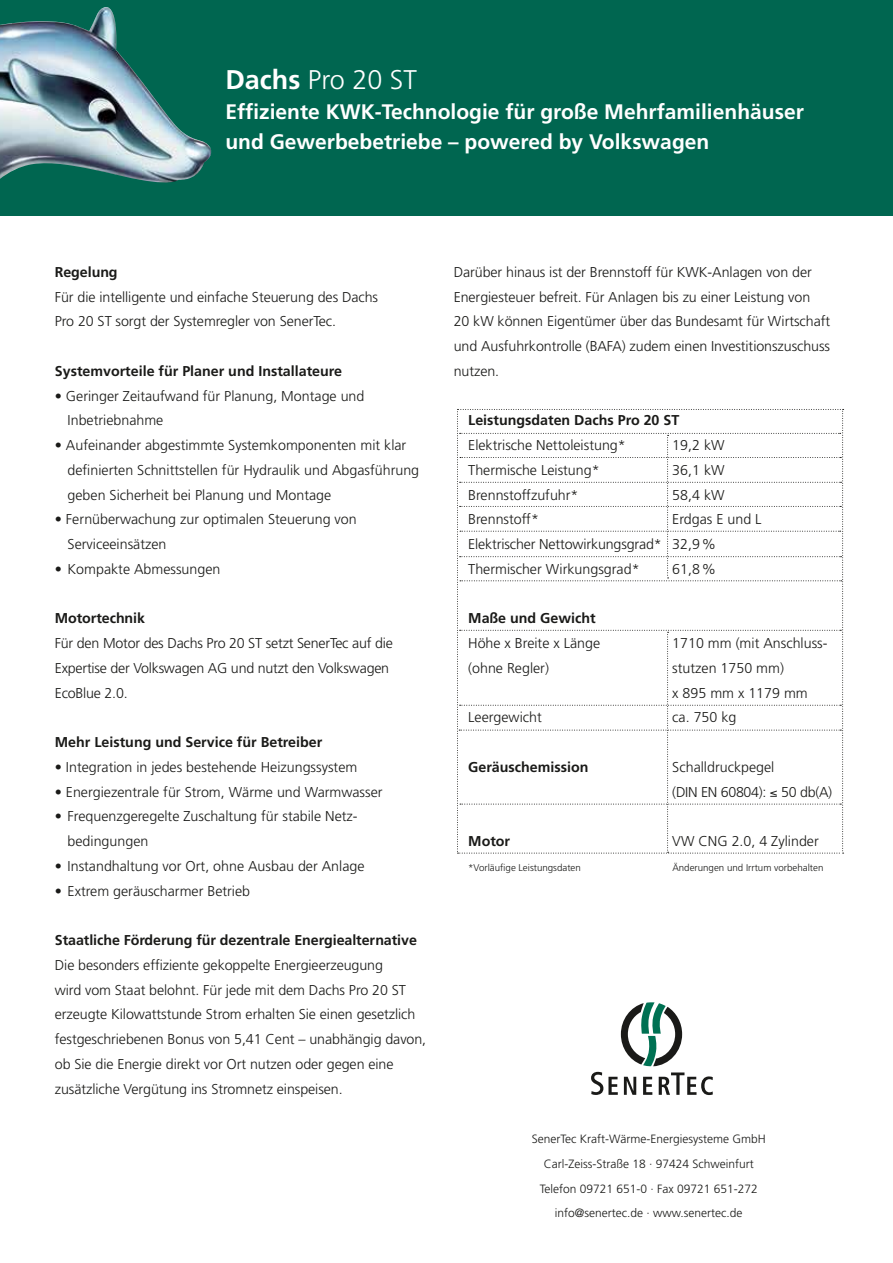
<style>
.page{position:relative;width:893px;height:1263px;background:#fff}
.page>*{position:absolute;margin:0;border:0;box-sizing:border-box;transform-origin:0 0}
.t1{font:300 27px "Frutiger";color:#fff}
.t2{font:700 21px/30px "Frutiger";color:#fff}
.t3{font:300 14.25px/24.8px "Frutiger";letter-spacing:-.005em;color:#1a1a18}
.t4{font:700 14.25px "Frutiger";color:#1a1a18}
.t5{font:300 12px/24.8px "Frutiger";color:#1a1a18;text-align:center}
.t6{font:300 9.75px "Frutiger";color:#1a1a18}
.s1{font-weight:700}
</style>
<div class="page">
<div style="left:0;top:0;width:893px;height:215px;background:#006650"></div>
<svg style="left:621px;top:1002px;width:61px;height:64px"></svg>
<svg style="left:591px;top:1072px;width:27px;height:23px"></svg>
<svg style="left:624px;top:1077px;width:12px;height:18px"></svg>
<svg style="left:643px;top:1077px;width:9px;height:18px"></svg>
<svg style="left:659px;top:1072px;width:54px;height:23px"></svg>
<img style="left:0;top:7px;width:212px;height:176px">
<svg style="left:457px;top:409px;width:387px;height:445px"></svg>
<h1 class="t1" style="left:225px;top:65px;width:193px"><span class="s1">Dachs</span> Pro 20 ST</h1>
<h2 class="t2" style="left:225px;top:97px;width:580px">Effiziente KWK-Technologie für große Mehrfamilienhäuser und Gewerbebetriebe – powered by Volkswagen</h2>
<p class="t4" style="left:55px;top:263px;width:64px">Regelung</p>
<p class="t3" style="left:55px;top:284px;width:325px">Für die intelligente und einfache Steuerung des Dachs<br>Pro 20 ST sorgt der Systemregler von SenerTec.</p>
<p class="t4" style="left:55px;top:362px;width:289px">Systemvorteile für Planer und Installateure</p>
<p class="t3" style="left:68px;top:383px;width:298px;text-indent:-13px">• Geringer Zeitaufwand für Planung, Montage und<br>Inbetriebnahme</p>
<p class="t3" style="left:68px;top:433px;width:353px;text-indent:-13px">• Aufeinander abgestimmte Systemkomponenten mit klar definierten Schnittstellen für Hydraulik und Abgasführung geben Sicherheit bei Planung und Montage</p>
<p class="t3" style="left:68px;top:507px;width:291px;text-indent:-13px">• Fernüberwachung zur optimalen Steuerung von<br>Serviceeinsätzen</p>
<p class="t3" style="left:55px;top:556px;width:167px">• Kompakte Abmessungen</p>
<p class="t4" style="left:55px;top:610px;width:92px">Motortechnik</p>
<p class="t3" style="left:55px;top:631px;width:339px">Für den Motor des Dachs Pro 20 ST setzt SenerTec auf die<br>Expertise der Volkswagen AG und nutzt den Volkswagen<br>EcoBlue 2.0.</p>
<p class="t4" style="left:55px;top:734px;width:269px">Mehr Leistung und Service für Betreiber</p>
<p class="t3" style="left:55px;top:754px;width:304px">• Integration in jedes bestehende Heizungssystem</p>
<p class="t3" style="left:55px;top:779px;width:329px">• Energiezentrale für Strom, Wärme und Warmwasser</p>
<p class="t3" style="left:68px;top:804px;width:292px;text-indent:-13px">• Frequenzgeregelte Zuschaltung für stabile Netz&shy;bedingungen</p>
<p class="t3" style="left:55px;top:853px;width:311px">• Instandhaltung vor Ort, ohne Ausbau der Anlage</p>
<p class="t3" style="left:55px;top:878px;width:197px">• Extrem geräuscharmer Betrieb</p>
<p class="t4" style="left:55px;top:932px;width:364px">Staatliche Förderung für dezentrale Energiealternative</p>
<p class="t3" style="left:55px;top:952px;width:373px">Die besonders effiziente gekoppelte Energieerzeugung<br>wird vom Staat belohnt. Für jede mit dem Dachs Pro 20 ST erzeugte Kilowattstunde Strom erhalten Sie einen gesetzlich festgeschriebenen Bonus von 5,41 Cent – unabhängig davon, ob Sie die Energie direkt vor Ort nutzen oder gegen eine zusätzliche Vergütung ins Stromnetz einspeisen.</p>
<p class="t3" style="left:454px;top:259px;width:378px">Darüber hinaus ist der Brennstoff für KWK-Anlagen von der Energiesteuer befreit. Für Anlagen bis zu einer Leistung von<br>20 kW können Eigentümer über das Bundesamt für Wirtschaft und Ausfuhrkontrolle (BAFA) zudem einen Investitionszuschuss nutzen.</p>
<p class="t4" style="left:468px;top:412px;width:213px">Leistungsdaten Dachs Pro 20 ST</p>
<p class="t3" style="left:468px;top:433px;width:159px">Elektrische Nettoleistung*</p>
<p class="t3" style="left:672px;top:433px;width:54px">19,2 kW</p>
<p class="t3" style="left:468px;top:458px;width:133px">Thermische Leistung*</p>
<p class="t3" style="left:672px;top:458px;width:54px">36,1 kW</p>
<p class="t3" style="left:468px;top:482px;width:112px">Brennstoffzufuhr*</p>
<p class="t3" style="left:672px;top:482px;width:54px">58,4 kW</p>
<p class="t3" style="left:468px;top:507px;width:72px">Brennstoff*</p>
<p class="t3" style="left:468px;top:507px;width:295px;text-indent:204px">Erdgas E und L<br>Elektrischer Nettowirkungsgrad* 32,9%<br>Thermischer Wirkungsgrad*</p>
<p class="t3" style="left:672px;top:557px;width:45px">61,8%</p>
<p class="t4" style="left:468px;top:610px;width:129px">Maße und Gewicht</p>
<p class="t3" style="left:468px;top:631px;width:133px">Höhe x Breite x Länge</p>
<p class="t3" style="left:672px;top:631px;width:157px">1710 mm (mit Anschluss-</p>
<p class="t3" style="left:468px;top:656px;width:82px">(ohne Regler)</p>
<p class="t3" style="left:672px;top:656px;width:137px">stutzen 1750 mm)<br>x 895 mm x 1179 mm</p>
<p class="t3" style="left:468px;top:705px;width:75px">Leergewicht</p>
<p class="t3" style="left:672px;top:705px;width:66px">ca. 750 kg</p>
<p class="t4" style="left:468px;top:759px;width:122px">Geräuschemission</p>
<p class="t3" style="left:672px;top:755px;width:161px">Schalldruckpegel<br>(DIN EN 60804): ≤ 50 db(A)</p>
<p class="t4" style="left:468px;top:833px;width:43px">Motor</p>
<p class="t3" style="left:672px;top:829px;width:148px">VW CNG 2.0, 4 Zylinder</p>
<p class="t6" style="left:468px;top:862px;width:114px">*Vorläufige Leistungsdaten</p>
<p class="t6" style="left:672px;top:862px;width:153px">Änderungen und Irrtum vorbehalten</p>
<p class="t5" style="left:532px;top:1126px;width:235px">SenerTec Kraft-Wärme-Energiesysteme GmbH Carl-Zeiss-Straße 18 · 97424 Schweinfurt Telefon 09721 651-0 · Fax 09721 651-272 info@senertec.de · www.senertec.de</p>
</div>
